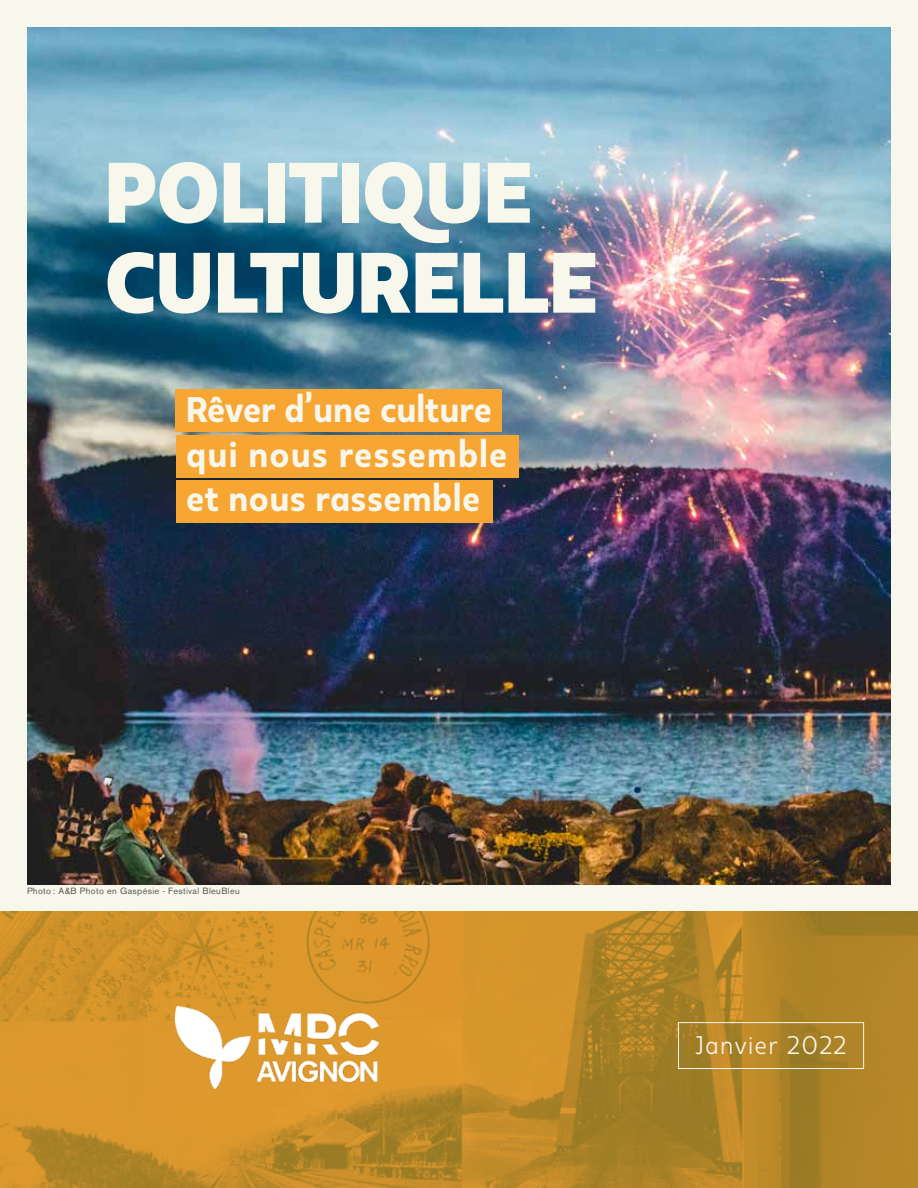
<style>
.page{position:relative;width:918px;height:1188px;background:#f8f7ec}
.page>*{position:absolute;margin:0;border:0;box-sizing:border-box;transform-origin:0 0}
.t1{font:900 85.5px/90px "Kappa Display";color:#f8f7ec}
.t2{font:800 35.55px/44.4px "Kappa Display";letter-spacing:.01em;color:#f8f7ec}
.t3{font:25.5px "Kappa Display";letter-spacing:.05em;color:#f8f7ec}
.t4{font:9px "Akzidenz Grotesk BE";letter-spacing:.04em;color:#575756}
</style>
<div class="page">
<img style="left:27px;top:27px;width:864px;height:858px">
<svg style="left:0;top:912px;width:918px;height:276px;background:#c28c29"></svg>
<img style="left:176px;top:1007px;width:202px;height:82px">
<div style="left:678px;top:1022px;width:186px;height:47px;border:1px solid #f8f7ec"></div>
<div style="left:176px;top:390px;width:326px;height:42px;background:#f7a633"></div>
<div style="left:176px;top:435px;width:343px;height:42px;background:#f7a633"></div>
<div style="left:176px;top:480px;width:316px;height:43px;background:#f7a633"></div>
<h1 class="t1" style="left:105px;top:147px;width:494px">POLITIQUE<br>CULTURELLE</h1>
<p class="t2" style="left:186px;top:387px;width:323px">Rêver d’une culture qui nous ressemble et nous rassemble</p>
<p class="t4" style="left:27px;top:886px;width:214px">Photo : A&amp;B Photo en Gaspésie - Festival BleuBleu</p>
<p class="t3" style="left:696px;top:1029px;width:153px">Janvier 2022</p>
</div>
